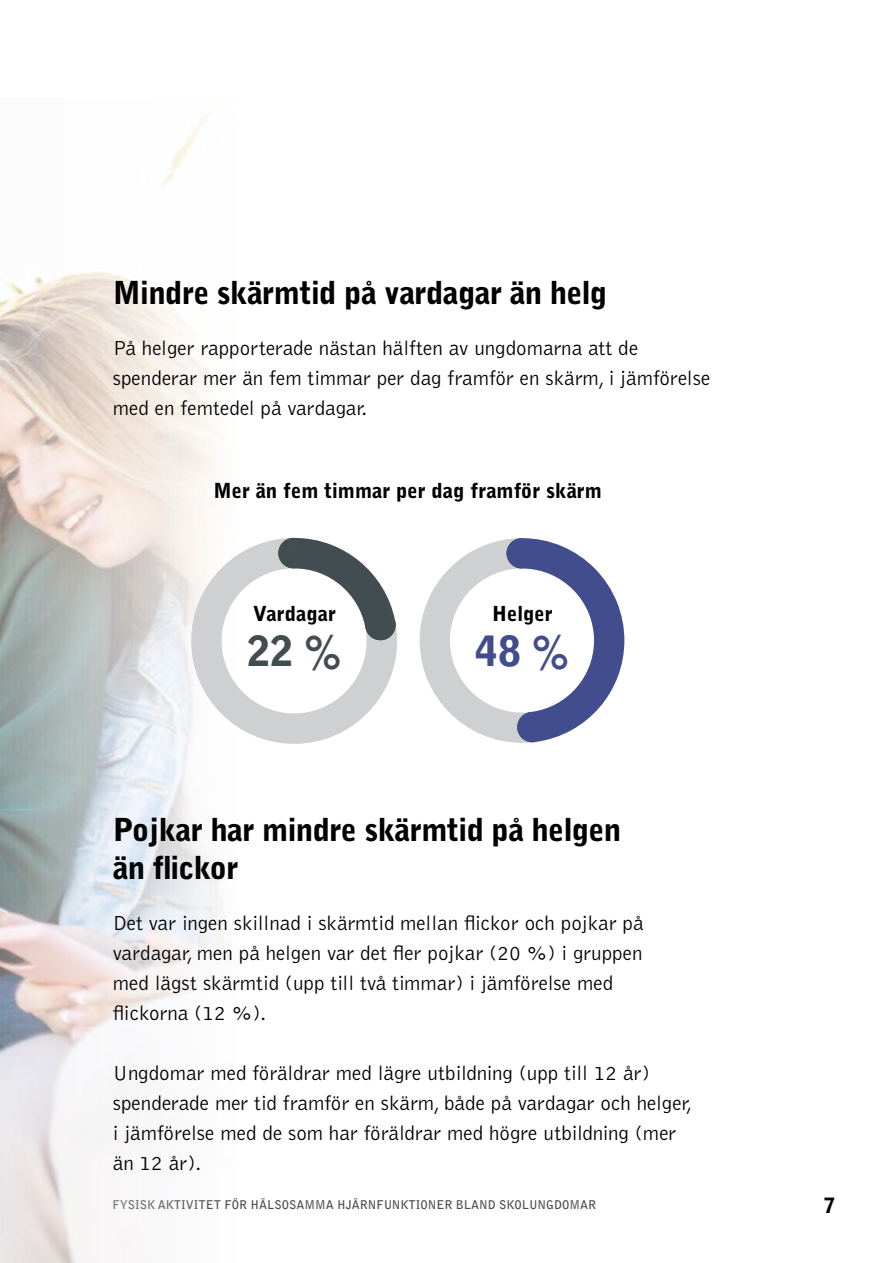
<style>
.page{position:relative;width:893px;height:1263px;background:#fff}
.page>*{position:absolute;margin:0;border:0;box-sizing:border-box;transform-origin:0 0}
.t1{font:900 41.55px "Bell Gothic Std";color:#424d51}
.t2{font:900 41.55px "Bell Gothic Std";color:#424d8d}
.t3{font:900 31.5px/37.8px "Bell Gothic Std";letter-spacing:-.02em;color:#000}
.t4{font:300 21px/30px "Bell Gothic Std";color:#000}
.t5{font:900 21px "Bell Gothic Std";color:#000}
.t6{font:900 20.55px "Bell Gothic Std";color:#000}
.t7{font:700 12px "Bell Gothic Std";color:#4c4c4c}
</style>
<div class="page">
<img style="left:0;top:111px;width:420px;height:1152px">
<svg style="left:420px;top:538px;width:204px;height:205px"></svg>
<svg style="left:191px;top:538px;width:206px;height:206px"></svg>
<h2 class="t3" style="left:113px;top:275px;width:496px">Mindre skärmtid på vardagar än helg</h2>
<p class="t4" style="left:113px;top:334px;width:599px">På helger rapporterade nästan hälften av ungdomarna att de spenderar mer än fem timmar per dag framför en skärm, i jämförelse med en femtedel på vardagar.</p>
<p class="t6" style="left:213px;top:478px;width:390px">Mer än fem timmar per dag framför skärm</p>
<p class="t6" style="left:253px;top:602px;width:85px">Vardagar</p>
<p class="t6" style="left:492px;top:602px;width:62px">Helger</p>
<h1 class="t1" style="left:248px;top:627px;width:95px">22 %</h1>
<h1 class="t2" style="left:475px;top:627px;width:95px">48 %</h1>
<h2 class="t3" style="left:113px;top:811px;width:510px">Pojkar har mindre skärmtid på helgen än flickor</h2>
<p class="t4" style="left:113px;top:909px;width:532px">Det var ingen skillnad i skärmtid mellan flickor och pojkar på vardagar, men på helgen var det fler pojkar (20 %) i gruppen med lägst skärmtid (upp till två timmar) i jämförelse med flickorna (12 %).</p>
<p class="t4" style="left:113px;top:1059px;width:581px">Ungdomar med föräldrar med lägre utbildning (upp till 12 år) spenderade mer tid framför en skärm, både på vardagar och helger, i jämförelse med de som har föräldrar med högre utbildning (mer än 12 år).</p>
<p class="t7" style="left:112px;top:1198px;width:485px">FYSISK AKTIVITET FÖR HÄLSOSAMMA HJÄRNFUNKTIONER BLAND SKOLUNGDOMAR</p>
<p class="t5" style="left:823px;top:1193px;width:13px">7</p>
</div>
